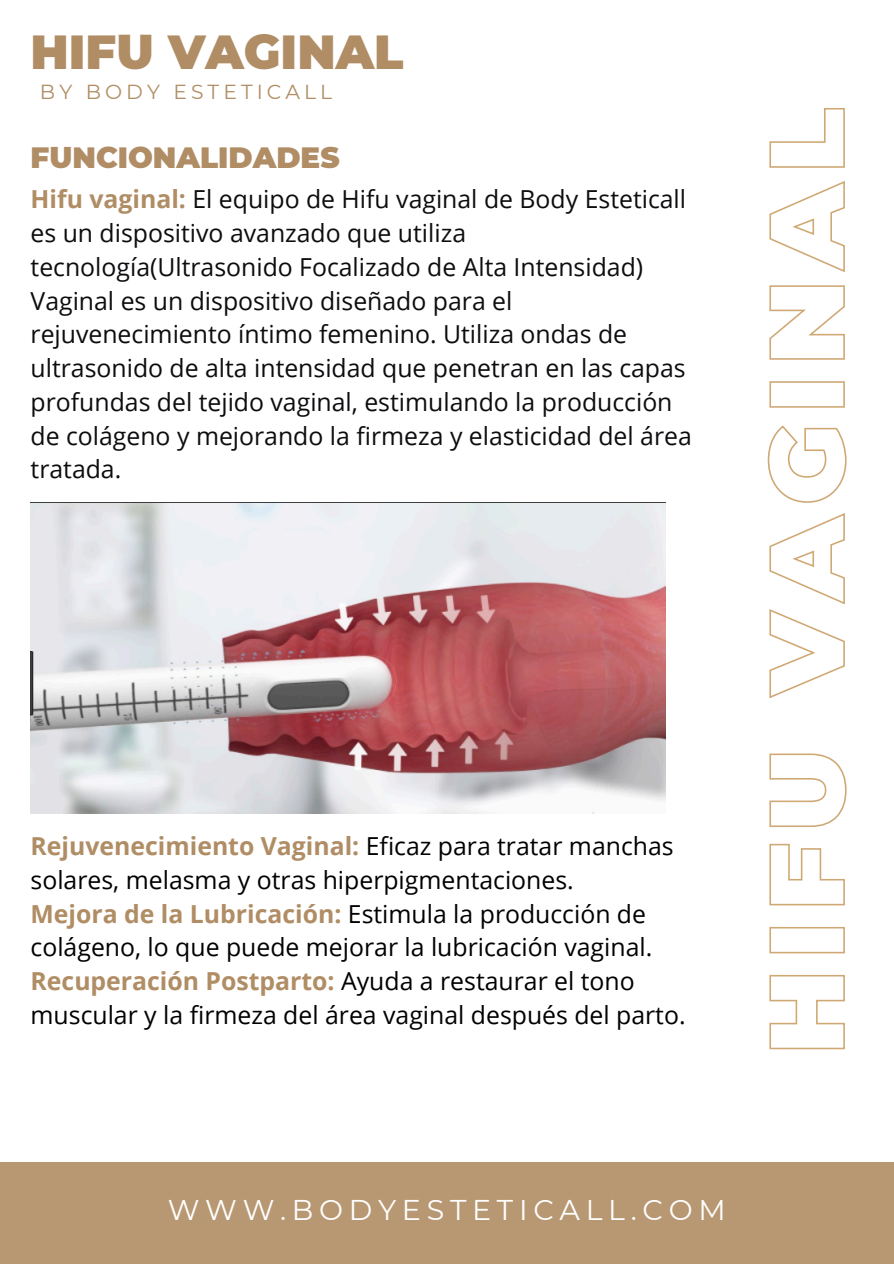
<style>
.page{position:relative;width:894px;height:1264px;background:#fff}
.page>*{position:absolute;margin:0;border:0;box-sizing:border-box;transform-origin:0 0}
.t1{font:900 47.7px "Montserrat";color:#b08d64}
.t2{font:900 29.25px "Montserrat";color:#b08d64}
.t3{font:28.5px "Montserrat";letter-spacing:.2em;color:#fff}
.t4{font:24.75px/33.8px "Open Sans";color:#0d0d10}
.t5{font:24.75px/33.8px "Open Sans";color:#000}
.t6{font:20.25px "Montserrat";letter-spacing:.2em;color:#b08d64}
.s1{font-weight:700;color:#b08d64}
</style>
<div class="page">
<div style="left:0;top:1162px;width:893px;height:101px;background:#b89873"></div>
<img style="left:31px;top:502px;width:634px;height:311px">
<svg style="left:767px;top:108px;width:80px;height:942px"></svg>
<h5 class="t1" style="left:31px;top:23px;width:374px">HIFU VAGINAL</h5>
<h1 class="t6" style="left:40px;top:80px;width:294px">BY BODY ESTETICALL</h1>
<h3 class="t2" style="left:31px;top:139px;width:310px">FUNCIONALIDADES</h3>
<h5 class="t4" style="left:31px;top:182px;width:662px"><span class="s1">Hifu vaginal:</span> El equipo de Hifu vaginal de Body Esteticall es un dispositivo avanzado que utiliza tecnología(Ultrasonido Focalizado de Alta Intensidad)<br>Vaginal es un dispositivo diseñado para el rejuvenecimiento íntimo femenino. Utiliza ondas de ultrasonido de alta intensidad que penetran en las capas profundas del tejido vaginal, estimulando la producción de colágeno y mejorando la firmeza y elasticidad del área tratada.</h5>
<p class="t5" style="left:31px;top:828px;width:656px"><span class="s1">Rejuvenecimiento Vaginal:</span> Eficaz para tratar manchas solares, melasma y otras hiperpigmentaciones.<br><span class="s1">Mejora de la Lubricación:</span> Estimula la producción de colágeno, lo que puede mejorar la lubricación vaginal.<br><span class="s1">Recuperación Postparto:</span> Ayuda a restaurar el tono muscular y la firmeza del área vaginal después del parto.</p>
<p class="t3" style="left:168px;top:1192px;width:559px">WWW.BODYESTETICALL.COM</p>
</div>
